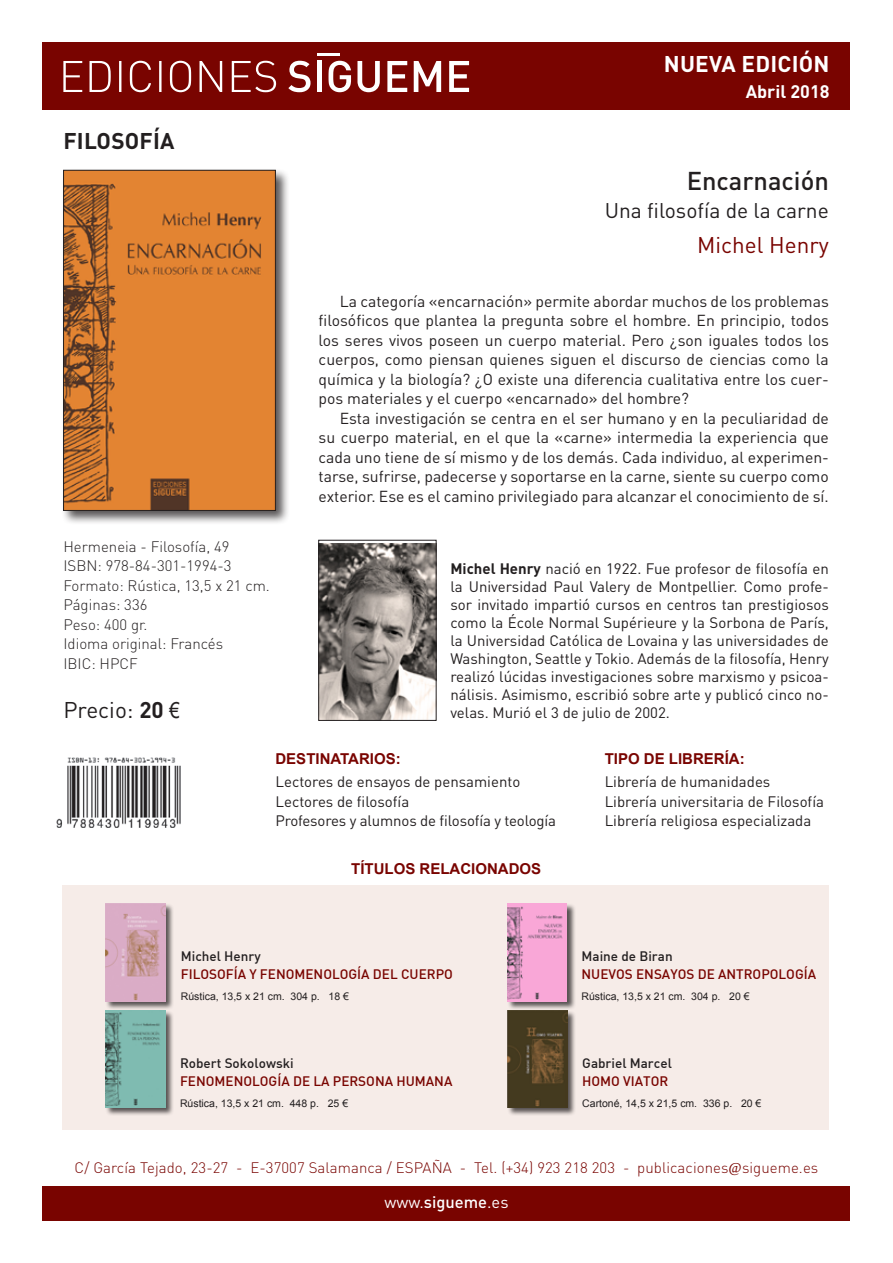
<style>
.page{position:relative;width:893px;height:1263px;background:#fff}
.page>*{position:absolute;margin:0;border:0;box-sizing:border-box;transform-origin:0 0}
.t1{font:500 25.5px "DIN Pro";color:#231f20}
.t2{font:700 22.5px "DIN Pro";letter-spacing:.01em;color:#fff}
.t3{font:22.5px "DIN Pro";color:#790400}
.t4{font:22.5px "DIN Pro";color:#231f20}
.t5{font:700 22.5px "DIN Pro";letter-spacing:.01em;color:#231f20}
.t6{font:21px "DIN Pro";color:#231f20}
.t7{font:700 18px "DIN Pro";color:#fff}
.t8{font:16.5px "DIN Pro";color:#fff}
.t9{font:15.75px/19.5px "DIN Pro";color:#231f20;text-align:justify}
.t10{font:15px/18px "DIN Pro";color:#231f20}
.t11{font:300 15px/19.5px "DIN Pro";color:#231f20}
.t12{font:300 15px "DIN Pro";letter-spacing:.005em;color:#790400}
.t13{font:700 15px "Arial";color:#790400}
.t14{font:500 13.5px "DIN";color:#790400}
.t15{font:500 13.5px "DIN";color:#231f20}
.t16{font:10.5px "Arial";color:#231f20}
.s1{font-weight:700}
.s2{font-family:"Arial Narrow"}
.s3{font-family:"Sakkal Majalla";font-weight:400;font-size:19.5px}
.s4{font-weight:500}
</style>
<div class="page">
<div style="left:43px;top:1186px;width:807px;height:34px;background:#790400"></div>
<div style="left:43px;top:43px;width:807px;height:67px;background:#790400"></div>
<hr style="left:317px;top:53px;width:23px;height:3px;background:#fff">
<svg style="left:288px;top:61px;width:23px;height:31px"></svg>
<div style="left:317px;top:61px;width:5px;height:31px;background:#fff"></div>
<svg style="left:329px;top:61px;width:22px;height:31px"></svg>
<svg style="left:357px;top:61px;width:23px;height:31px"></svg>
<svg style="left:387px;top:61px;width:20px;height:31px"></svg>
<svg style="left:414px;top:61px;width:27px;height:31px"></svg>
<svg style="left:449px;top:61px;width:20px;height:31px"></svg>
<svg style="left:63px;top:61px;width:213px;height:31px"></svg>
<div style="left:61px;top:168px;width:229px;height:357px;background:#231f20;opacity:.75"></div>
<img style="left:65px;top:172px;width:208px;height:336px">
<div style="left:63px;top:170px;width:212px;height:340px;border:1px solid #231f20"></div>
<img style="left:321px;top:543px;width:113px;height:175px">
<div style="left:319px;top:540px;width:117px;height:180px;border:1px solid #231f20"></div>
<div style="left:63px;top:885px;width:766px;height:245px;background:#f6ece8"></div>
<img style="left:56px;top:757px;width:125px;height:70px">
<div style="left:507px;top:903px;width:69px;height:107px;background:#231f20;opacity:.75"></div>
<img style="left:507px;top:904px;width:60px;height:97px">
<div style="left:105px;top:1010px;width:69px;height:107px;background:#231f20;opacity:.75"></div>
<img style="left:106px;top:1010px;width:59px;height:98px">
<div style="left:507px;top:1010px;width:69px;height:107px;background:#231f20;opacity:.75"></div>
<img style="left:507px;top:1010px;width:60px;height:98px">
<div style="left:106px;top:903px;width:69px;height:107px;background:#231f20;opacity:.75"></div>
<img style="left:106px;top:904px;width:60px;height:97px">
<h2 class="t2" style="left:664px;top:49px;width:167px">NUEVA EDICIÓN</h2>
<h2 class="t5" style="left:63px;top:126px;width:113px">FILOSOFÍA</h2>
<p class="t7" style="left:746px;top:80px;width:85px">Abril 2018</p>
<h1 class="t1" style="left:687px;top:163px;width:144px">Encarnación</h1>
<h3 class="t6" style="left:605px;top:196px;width:226px">Una filosofía de la carne</h3>
<h2 class="t3" style="left:697px;top:230px;width:133px">Michel Henry</h2>
<p class="t9" style="left:319px;top:291px;width:512px;text-indent:21px">La categoría «encarnación» permite abordar muchos de los problemas filosóficos que plantea la pregunta sobre el hombre. En principio, todos los seres vivos poseen un cuerpo material. Pero ¿son iguales todos los cuerpos, como piensan quienes siguen el discurso de ciencias como la química y la biología? ¿O existe una diferencia cualitativa entre los cuer&shy;pos materiales y el cuerpo «encarnado» del hombre?</p>
<p class="t9" style="left:319px;top:408px;width:512px;text-indent:21px">Esta investigación se centra en el ser humano y en la peculiaridad de su cuerpo material, en el que la «carne» intermedia la experiencia que cada uno tiene de sí mismo y de los demás. Cada individuo, al experimen&shy;tarse, sufrirse, padecerse y soportarse en la carne, siente su cuerpo como exterior. Ese es el camino privilegiado para alcanzar el conocimiento de sí.</p>
<p class="t11" style="left:63px;top:536px;width:208px">Hermeneia - Filosofía, 49<br>ISBN: 978-84-301-1994-3<br>Formato: Rústica, 13,5 x 21 cm.<br>Páginas: 336<br>Peso: 400 gr.<br>Idioma original: Francés<br>IBIC: HPCF</p>
<h2 class="t4" style="left:63px;top:694px;width:118px">Precio: <span class="s1">20</span> <span class="s2">€</span></h2>
<p class="t10" style="left:450px;top:558px;width:380px;text-align:justify"><span class="s1">Michel Henry</span> nació en 1922. Fue profesor de filosofía en la Universidad Paul Valery de Montpellier. Como profe&shy;sor invitado impartió cursos en centros tan prestigiosos como la École Normal Supérieure y la Sorbona de París, la Universidad Católica de Lovaina y las universidades de Washington, Seattle y Tokio. Además de la filosofía, Henry realizó lúcidas investigaciones sobre marxismo y psicoa&shy;nálisis. Asimismo, escribió sobre arte y publicó cinco no&shy;velas. Murió el 3 de julio de 2002.</p>
<p class="t13" style="left:275px;top:748px;width:127px">DESTINATARIOS:</p>
<p class="t10" style="left:275px;top:772px;width:282px;line-height:19.5px">Lectores de ensayos de pensamiento<br>Lectores de filosofía<br>Profesores y alumnos de filosofía y teología</p>
<p class="t13" style="left:605px;top:748px;width:142px">TIPO DE LIBRERÍA:</p>
<p class="t10" style="left:605px;top:772px;width:221px;line-height:19.5px">Librería de humanidades<br>Librería universitaria de Filosofía<br>Librería religiosa especializada</p>
<p class="t13" style="left:351px;top:859px;width:192px">TÍTULOS RELACIONADOS</p>
<p class="t15" style="left:181px;top:948px;width:81px">Michel Henry</p>
<p class="t14" style="left:181px;top:966px;width:274px">FILOSOFÍA Y FENOMENOLOGÍA DEL CUERPO</p>
<p class="t16" style="left:181px;top:990px;width:170px">Rústica, 13,5 x 21 cm. 304 p. 18 €</p>
<p class="t15" style="left:180px;top:1054px;width:115px">Robert Sokolowski</p>
<p class="t14" style="left:180px;top:1072px;width:274px">FENOMENOLOGÍA DE LA PERSONA HUMANA</p>
<p class="t16" style="left:180px;top:1096px;width:170px">Rústica, 13,5 x 21 cm. 448 p. 25 €</p>
<p class="t15" style="left:582px;top:948px;width:93px">Maine de Biran</p>
<p class="t14" style="left:582px;top:966px;width:236px">NUEVOS ENSAYOS DE ANTROPOLOGÍA</p>
<p class="t16" style="left:582px;top:990px;width:170px">Rústica, 13,5 x 21 cm. 304 p. 20 €</p>
<p class="t15" style="left:582px;top:1054px;width:91px">Gabriel Marcel</p>
<p class="t14" style="left:582px;top:1072px;width:88px">HOMO VIATOR</p>
<p class="t16" style="left:582px;top:1096px;width:181px">Cartoné, 14,5 x 21,5 cm. 336 p. 20 €</p>
<p class="t12" style="left:75px;top:1157px;width:745px">C/ García Tejado, 23-27 - E-37007 Salamanca / ESPAÑA - Tel. (+34) 923 218 203 - publicaciones<span class="s3">@</span>sigueme.es</p>
<p class="t8" style="left:384px;top:1191px;width:126px">www.<span class="s4">sigueme</span>.es</p>
</div>
